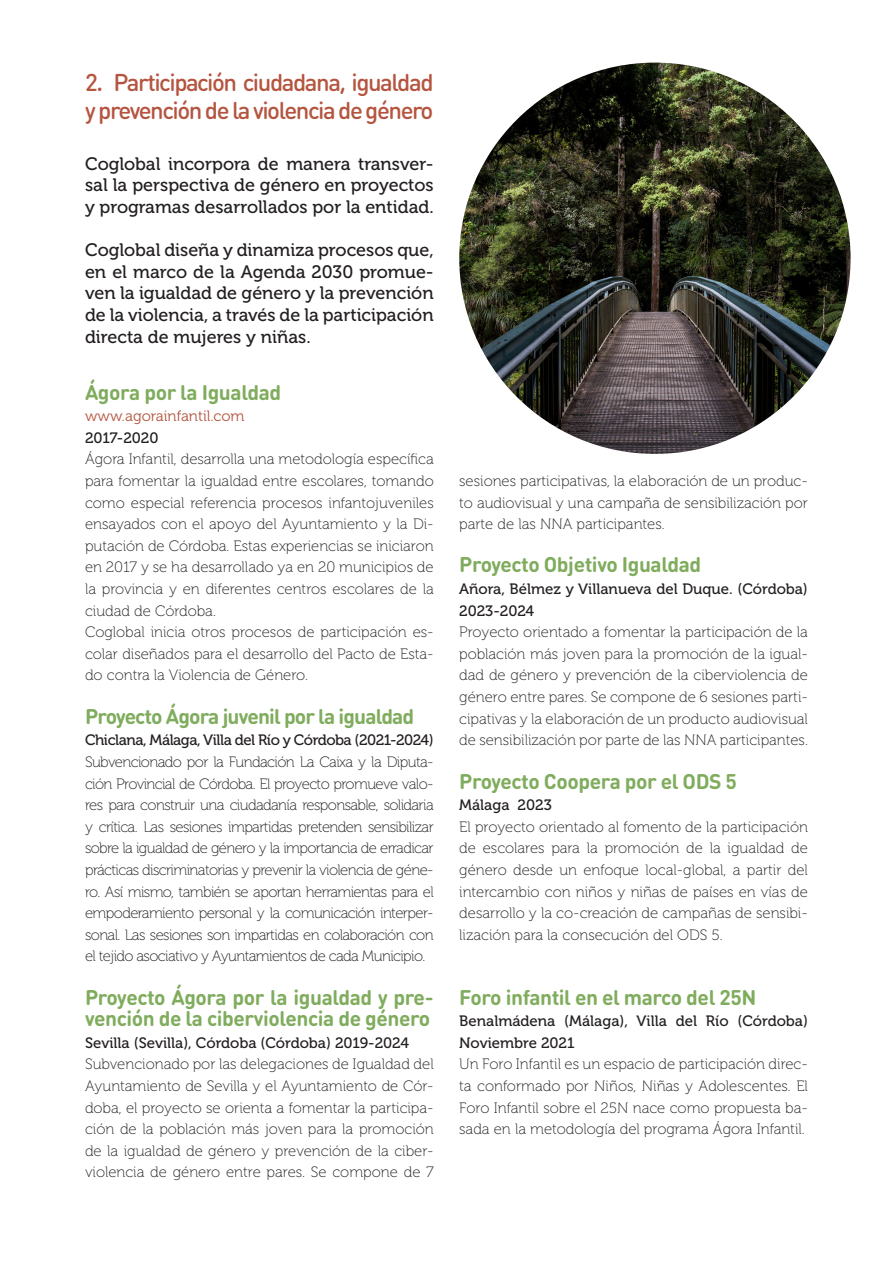
<style>
.page{position:relative;width:893px;height:1263px;background:#fff}
.page>*{position:absolute;margin:0;border:0;box-sizing:border-box;transform-origin:0 0}
.SUB_0{font:500 24px/28.8px "DIN Round Pro";letter-spacing:-.06em;color:#b55540}
.SUB_1{font:700 21px/21.6px "DIN Round Pro";letter-spacing:-.02em;color:#7fac5d}
.SUB_1-2{font:700 21px "DIN Round Pro";letter-spacing:-.04em;color:#7fac5d}
.SUB_0-2{font:18px/21.6px "Museo 500";color:#231f20;text-align:justify}
.t1{font:15px/21.6px "Museo 100";color:#231f20;text-align:justify}
.SUB_2{font:15px/21.6px "Museo 500";color:#231f20}
.SUB_2-2{font:15px "Museo 500";letter-spacing:-.03em;color:#231f20}
.t2{font:15px "Museo 300";color:#b55540}
</style>
<div class="page">
<img style="left:459px;top:63px;width:392px;height:391px;border-radius:196px">
<p class="SUB_0" style="left:85px;top:67px;width:350px">2. Participación ciudadana, igualdad y prevención de la violencia de género</p>
<p class="SUB_0-2" style="left:85px;top:153px;width:350px">Coglobal incorpora de manera transver&shy;sal la perspectiva de género en proyectos y programas desarrollados por la entidad.</p>
<p class="SUB_0-2" style="left:85px;top:240px;width:350px">Coglobal diseña y dinamiza procesos que, en el marco de la Agenda 2030 promue&shy;ven la igualdad de género y la prevención de la violencia, a través de la participación directa de mujeres y niñas.</p>
<p class="SUB_1" style="left:85px;top:380px;width:198px">Ágora por la Igualdad</p>
<p class="t2" style="left:85px;top:408px;width:161px">www.agorainfantil.com</p>
<p class="SUB_2" style="left:85px;top:427px;width:75px">2017-2020</p>
<p class="t1" style="left:85px;top:449px;width:350px">Ágora Infantil, desarrolla una metodología específica para fomentar la igualdad entre escolares, tomando como especial referencia procesos infantojuveniles ensayados con el apoyo del Ayuntamiento y la Di&shy;putación de Córdoba. Estas experiencias se iniciaron en 2017 y se ha desarrollado ya en 20 municipios de la provincia y en diferentes centros escolares de la ciudad de Córdoba.</p>
<p class="t1" style="left:85px;top:622px;width:350px">Coglobal inicia otros procesos de participación es&shy;colar diseñados para el desarrollo del Pacto de Esta&shy;do contra la Violencia de Género.</p>
<p class="SUB_1-2" style="left:85px;top:701px;width:331px">Proyecto Ágora juvenil por la igualdad</p>
<p class="SUB_2-2" style="left:85px;top:732px;width:350px">Chiclana, Málaga, Villa del Río y Córdoba (2021-2024)</p>
<p class="t1" style="left:85px;top:751px;width:350px">Subvencionado por la Fundación La Caixa y la Diputa&shy;ción Provincial de Córdoba. El proyecto promueve valo&shy;res para construir una ciudadanía responsable, solidaria y crítica. Las sesiones impartidas pretenden sensibilizar sobre la igualdad de género y la importancia de erradicar prácticas discriminatorias y prevenir la violencia de géne&shy;ro. Así mismo, también se aportan herramientas para el empoderamiento personal y la comunicación interper&shy;sonal. Las sesiones son impartidas en colaboración con el tejido asociativo y Ayuntamientos de cada Municipio.</p>
<p class="SUB_1" style="left:85px;top:985px;width:350px">Proyecto Ágora por la igualdad y pre&shy;vención de la ciberviolencia de género</p>
<p class="SUB_2" style="left:85px;top:1032px;width:326px">Sevilla (Sevilla), Córdoba (Córdoba) 2019-2024</p>
<p class="t1" style="left:85px;top:1054px;width:350px">Subvencionado por las delegaciones de Igualdad del Ayuntamiento de Sevilla y el Ayuntamiento de Cór&shy;doba, el proyecto se orienta a fomentar la participa&shy;ción de la población más joven para la promoción de la igualdad de género y prevención de la ciber&shy;violencia de género entre pares. Se compone de 7</p>
<p class="t1" style="left:459px;top:470px;width:350px">sesiones participativas, la elaboración de un produc&shy;to audiovisual y una campaña de sensibilización por parte de las NNA participantes.</p>
<p class="SUB_1" style="left:459px;top:553px;width:243px">Proyecto Objetivo Igualdad</p>
<p class="SUB_2" style="left:459px;top:578px;width:350px">Añora, Bélmez y Villanueva del Duque. (Córdoba)<br>2023-2024</p>
<p class="t1" style="left:459px;top:622px;width:350px">Proyecto orientado a fomentar la participación de la población más joven para la promoción de la igual&shy;dad de género y prevención de la ciberviolencia de género entre pares. Se compone de 6 sesiones parti&shy;cipativas y la elaboración de un producto audiovisual de sensibilización por parte de las NNA participantes.</p>
<p class="SUB_1" style="left:459px;top:769px;width:279px">Proyecto Coopera por el ODS 5</p>
<p class="SUB_2" style="left:459px;top:794px;width:94px">Málaga 2023</p>
<p class="t1" style="left:459px;top:816px;width:350px">El proyecto orientado al fomento de la participación de escolares para la promoción de la igualdad de género desde un enfoque local-global, a partir del intercambio con niños y niñas de países en vías de desarrollo y la co-creación de campañas de sensibi&shy;lización para la consecución del ODS 5.</p>
<p class="SUB_1" style="left:459px;top:985px;width:298px">Foro infantil en el marco del 25N</p>
<p class="SUB_2" style="left:459px;top:1010px;width:350px">Benalmádena (Málaga), Villa del Río (Córdoba)<br>Noviembre 2021</p>
<p class="t1" style="left:459px;top:1054px;width:350px">Un Foro Infantil es un espacio de participación direc&shy;ta conformado por Niños, Niñas y Adolescentes. El Foro Infantil sobre el 25N nace como propuesta ba&shy;sada en la metodología del programa Ágora Infantil.</p>
</div>
